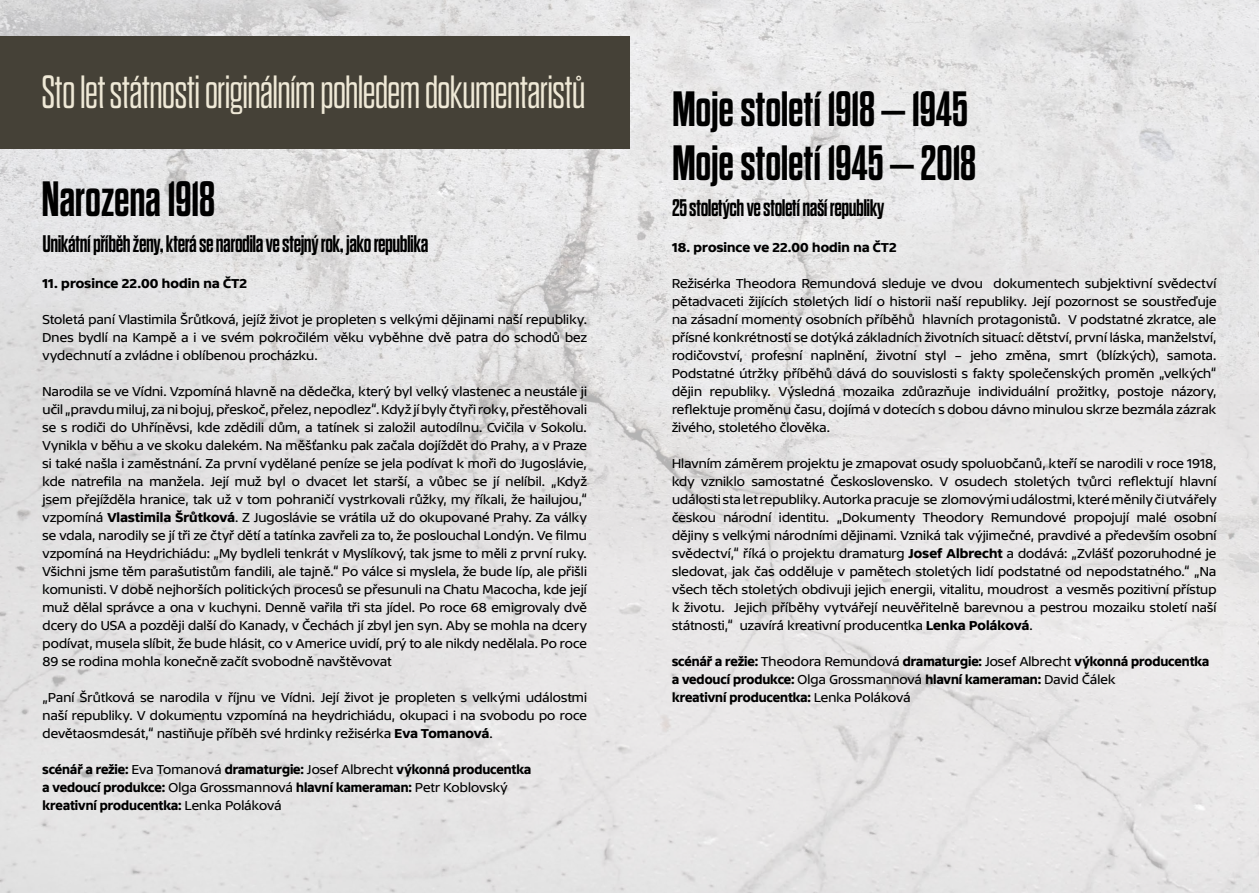
<style>
.page{position:relative;width:1259px;height:893px;background:#fff}
.page>*{position:absolute;margin:0;border:0;box-sizing:border-box;transform-origin:0 0}
.t1{font:700 49.5px/54px "Dharma Gothic E";letter-spacing:-.005em;color:#000;scale:.96 1}
.t2{font:300 46.5px "Dharma Gothic E";letter-spacing:-.025em;color:#efe9d7;scale:.94 1}
.t3{font:700 24px "Dharma Gothic E";letter-spacing:-.02em;color:#000;scale:.96 1}
.t4{font:13.5px/18px "TV Sans Print";letter-spacing:.01em;color:#000;text-align:justify}
.t5{font:700 13.5px/18px "TV Sans Print";color:#000;scale:.93 1}
.t6{font:700 13.5px "TV Sans Print";color:#000}
.s1{font-weight:700}
.s2{font-weight:400}
</style>
<div class="page">
<img style="left:0;top:0;width:1259px;height:893px">
<div style="left:0;top:36px;width:629px;height:112px;background:#454137"></div>
<h2 class="t2" style="left:41px;top:69px;width:580px">Sto let státnosti originálním pohledem dokumentaristů</h2>
<h1 class="t1" style="left:41px;top:173px;width:182px">Narozena 1918</h1>
<h3 class="t3" style="left:43px;top:232px;width:403px">Unikátní příběh ženy, která se narodila ve stejný rok, jako republika</h3>
<p class="t6" style="left:43px;top:275px;width:206px">11. prosince 22.00 hodin na ČT2</p>
<p class="t4" style="left:43px;top:310px;width:546px">Stoletá paní Vlastimila Šrůtková, jejíž život je propleten s velkými dějinami naší republiky.<br>Dnes bydlí na Kampě a i ve svém pokročilém věku vyběhne dvě patra do schodů bez vydechnutí a zvládne i oblíbenou procházku.</p>
<p class="t4" style="left:43px;top:382px;width:546px">Narodila se ve Vídni. Vzpomíná hlavně na dědečka, který byl velký vlastenec a neustále ji učil „pravdu miluj, za ni bojuj, přeskoč, přelez, nepodlez“. Když jí byly čtyři roky, přestěhovali se s rodiči do Uhříněvsi, kde zdědili dům, a tatínek si založil autodílnu. Cvičila v Sokolu.<br>Vynikla v běhu a ve skoku dalekém. Na měšťanku pak začala dojíždět do Prahy, a v Praze si také našla i zaměstnání. Za první vydělané peníze se jela podívat k moři do Jugoslávie, kde natrefila na manžela. Její muž byl o dvacet let starší, a vůbec se jí nelíbil. „Když jsem přejížděla hranice, tak už v tom pohraničí vystrkovali růžky, my říkali, že hailujou,“ vzpomíná <span class="s1">Vlastimila Šrůtková</span>. Z Jugoslávie se vrátila už do okupované Prahy. Za války se vdala, narodily se jí tři ze čtyř dětí a tatínka zavřeli za to, že poslouchal Londýn. Ve filmu vzpomíná na Heydrichiádu: „My bydleli tenkrát v Myslíkový, tak jsme to měli z první ruky.<br>Všichni jsme těm parašutistům fandili, ale tajně.“ Po válce si myslela, že bude líp, ale přišli komunisti. V době nejhorších politických procesů se přesunuli na Chatu Macocha, kde její muž dělal správce a ona v kuchyni. Denně vařila tři sta jídel. Po roce 68 emigrovaly dvě dcery do USA a později další do Kanady, v Čechách jí zbyl jen syn. Aby se mohla na dcery podívat, musela slíbit, že bude hlásit, co v Americe uvidí, prý to ale nikdy nedělala. Po roce 89 se rodina mohla konečně začít svobodně navštěvovat</p>
<p class="t4" style="left:43px;top:688px;width:546px">„Paní Šrůtková se narodila v říjnu ve Vídni. Její život je propleten s velkými událostmi naší republiky. V dokumentu vzpomíná na heydrichiádu, okupaci i na svobodu po roce devětaosmdesát,“ nastiňuje příběh své hrdinky režisérka <span class="s1">Eva Tomanová</span>.</p>
<p class="t5" style="left:43px;top:760px;width:527px">scénář a režie: <span class="s2">Eva Tomanová</span> dramaturgie: <span class="s2">Josef Albrecht</span> výkonná producentka a vedoucí produkce: <span class="s2">Olga Grossmannová</span> hlavní kameraman: <span class="s2">Petr Koblovský </span>kreativní producentka: <span class="s2">Lenka Poláková</span></p>
<h1 class="t1" style="left:672px;top:83px;width:318px">Moje století 1918 – 1945<br>Moje století 1945 – 2018</h1>
<h3 class="t3" style="left:672px;top:196px;width:223px">25 stoletých ve století naší republiky</h3>
<p class="t6" style="left:672px;top:239px;width:226px">18. prosince ve 22.00 hodin na ČT2</p>
<p class="t4" style="left:672px;top:274px;width:546px">Režisérka Theodora Remundová sleduje ve dvou dokumentech subjektivní svědectví pětadvaceti žijících stoletých lidí o historii naší republiky. Její pozornost se soustřeďuje na zásadní momenty osobních příběhů hlavních protagonistů. V podstatné zkratce, ale přísné konkrétnosti se dotýká základních životních situací: dětství, první láska, manželství, rodičovství, profesní naplnění, životní styl – jeho změna, smrt (blízkých), samota.<br>Podstatné útržky příběhů dává do souvislosti s fakty společenských proměn „velkých“ dějin republiky. Výsledná mozaika zdůrazňuje individuální prožitky, postoje názory, reflektuje proměnu času, dojímá v dotecích s dobou dávno minulou skrze bezmála zázrak živého, stoletého člověka.</p>
<p class="t4" style="left:672px;top:454px;width:546px">Hlavním záměrem projektu je zmapovat osudy spoluobčanů, kteří se narodili v roce 1918, kdy vzniklo samostatné Československo. V osudech stoletých tvůrci reflektují hlavní události sta let republiky. Autorka pracuje se zlomovými událostmi, které měnily či utvářely českou národní identitu. „Dokumenty Theodory Remundové propojují malé osobní dějiny s velkými národními dějinami. Vzniká tak výjimečné, pravdivé a především osobní svědectví,“ říká o projektu dramaturg <span class="s1">Josef Albrecht</span> a dodává: „Zvlášť pozoruhodné je sledovat, jak čas odděluje v pamětech stoletých lidí podstatné od nepodstatného.“ „Na všech těch stoletých obdivuji jejich energii, vitalitu, moudrost a vesměs pozitivní přístup k životu. Jejich příběhy vytvářejí neuvěřitelně barevnou a pestrou mozaiku století naší státnosti,“ uzavírá kreativní producentka <span class="s1">Lenka Poláková</span>.</p>
<p class="t5" style="left:672px;top:652px;width:579px">scénář a režie: <span class="s2">Theodora Remundová</span> dramaturgie: <span class="s2">Josef Albrecht</span> výkonná producentka a vedoucí produkce: <span class="s2">Olga Grossmannová</span> hlavní kameraman: <span class="s2">David Čálek<br></span>kreativní producentka: <span class="s2">Lenka Poláková</span></p>
</div>
